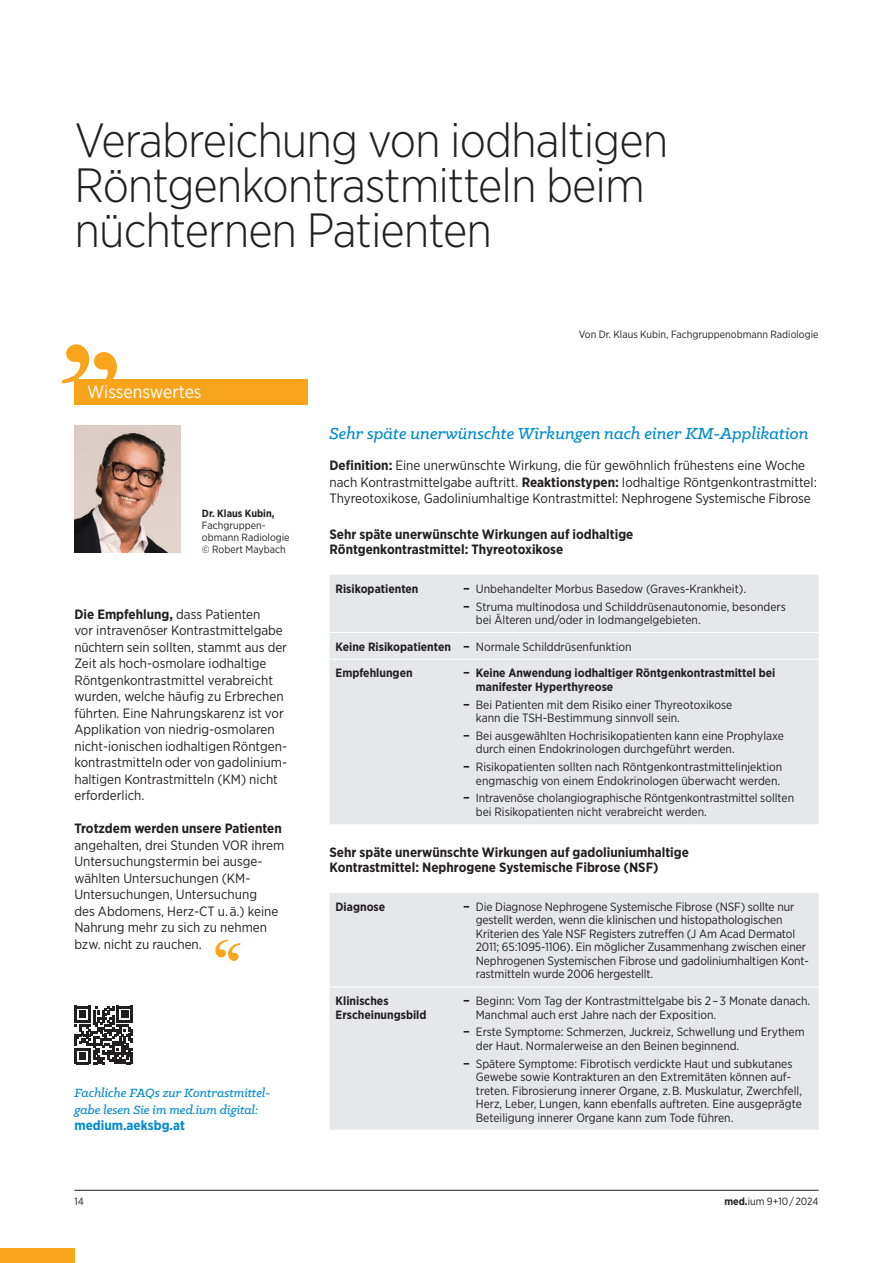
<style>
.page{position:relative;width:893px;height:1263px;background:#fff}
.page>*{position:absolute;margin:0;border:0;box-sizing:border-box;transform-origin:0 0}
.headline_32_30pt{font:300 48px/45px "Gotham Narrow";letter-spacing:-.02em;color:#231f20}
.subhead{font:italic 500 18px "Klinic Slab";color:#0089cf}
.Rubrik{font:18px "Gotham Narrow";color:#fff}
.fließtext{font:13.5px/16.5px "Gotham Narrow";color:#231f20}
.fließtext-2{font:700 13.5px/15px "Gotham Narrow";color:#231f20}
.abspann_kontakt{font:italic 500 13.5px/16.5px "Klinic Slab";color:#0089cf}
.t1{font:12px/13.5px "Gotham Narrow";color:#231f20}
.fließtext-3{font:700 12px/13.5px "Gotham Narrow";color:#231f20}
.Bildtext_Autor_re{font:10.5px/12px "Gotham Narrow";color:#231f20}
.s1{font-weight:700}
.s2{font-family:"Gotham Narrow";font-weight:700;font-style:normal}
</style>
<div class="page">
<div style="left:0;top:1248px;width:74px;height:15px;background:#f9a51b"></div>
<svg style="left:215px;top:940px;width:26px;height:21px"></svg>
<svg style="left:62px;top:344px;width:55px;height:40px"></svg>
<div style="left:74px;top:379px;width:234px;height:25px;background:#f9a51b"></div>
<div style="left:330px;top:575px;width:489px;height:249px;background:#e6e7e9"></div>
<hr style="left:330px;top:632px;width:127px;height:1px;background:#fff">
<hr style="left:457px;top:632px;width:362px;height:1px;background:#fff">
<hr style="left:330px;top:659px;width:127px;height:1px;background:#fff">
<hr style="left:457px;top:659px;width:362px;height:1px;background:#fff">
<div style="left:330px;top:893px;width:489px;height:237px;background:#e6e7e9"></div>
<hr style="left:330px;top:986px;width:127px;height:1px;background:#fff">
<hr style="left:457px;top:986px;width:362px;height:1px;background:#fff">
<svg style="left:74px;top:1006px;width:59px;height:58px"></svg>
<img style="left:74px;top:425px;width:107px;height:128px">
<hr style="left:74px;top:1190px;width:745px;height:1px;background:#231f20">
<p class="headline_32_30pt" style="left:74px;top:116px;width:595px">Verabreichung von iodhaltigen<br>Röntgenkontrastmitteln beim nüchternen Patienten</p>
<p class="Rubrik" style="left:87px;top:381px;width:116px">Wissenswertes</p>
<p class="Bildtext_Autor_re" style="left:202px;top:507px;width:89px"><span class="s1">Dr. Klaus Kubin,<br></span>Fachgruppen&shy;obmann Radiologie © Robert Maybach</p>
<p class="fließtext" style="left:74px;top:606px;width:214px"><span class="s1">Die Empfehlung,</span> dass Patienten<br>vor intravenöser Kontrastmittelgabe nüchtern sein sollten, stammt aus der Zeit als hoch-osmolare iodhaltige Röntgenkontrastmittel verabreicht wurden, welche häufig zu Erbrechen führten. Eine Nahrungskarenz ist vor Applikation von niedrig-osmolaren nicht-ionischen iodhaltigen Röntgen&shy;kontrastmitteln oder von gadolinium&shy;haltigen Kontrastmitteln (KM) nicht erforderlich.</p>
<p class="fließtext" style="left:74px;top:820px;width:211px"><span class="s1">Trotzdem werden unsere Patienten </span>angehalten, drei Stunden VOR ihrem<br>Untersuchungstermin bei ausge&shy;wählten Untersuchungen (KM-<br>Untersuchungen, Untersuchung<br>des Abdomens, Herz-CT u. ä.) keine<br>Nahrung mehr zu sich zu nehmen bzw. nicht zu rauchen.</p>
<p class="abspann_kontakt" style="left:74px;top:1085px;width:198px">Fachliche FAQs zur Kontrastmittel&shy;gabe lesen Sie im med.ium digital: <span class="s2">medium.aeksbg.at</span></p>
<p class="Bildtext_Autor_re" style="left:579px;top:328px;width:241px">Von Dr. Klaus Kubin, Fachgruppenobmann Radiologie</p>
<p class="subhead" style="left:330px;top:422px;width:481px">Sehr späte unerwünschte Wirkungen nach einer KM-Applikation</p>
<p class="fließtext" style="left:330px;top:457px;width:489px"><span class="s1">Definition:</span> Eine unerwünschte Wirkung, die für gewöhnlich frühestens eine Woche nach Kontrastmittelgabe auftritt. <span class="s1">Reaktionstypen:</span> Iodhaltige Röntgenkontrastmittel:<br>Thyreotoxikose, Gadoliniumhaltige Kontrastmittel: Nephrogene Systemische Fibrose</p>
<p class="fließtext-2" style="left:330px;top:526px;width:305px">Sehr späte unerwünschte Wirkungen auf iodhaltige<br>Röntgenkontrastmittel: Thyreotoxikose</p>
<p class="fließtext-3" style="left:336px;top:582px;width:84px">Risikopatienten</p>
<p class="t1" style="left:463px;top:582px;width:284px"><span class="s1">−</span> Unbehandelter Morbus Basedow (Graves-Krankheit).</p>
<p class="t1" style="left:476px;top:599px;width:311px;text-indent:-13px"><span class="s1">−</span> Struma multinodosa und Schilddrüsenautonomie, besonders bei Älteren und/oder in Iodmangelgebieten.</p>
<p class="fließtext-3" style="left:336px;top:640px;width:117px">Keine Risikopatienten</p>
<p class="t1" style="left:463px;top:639px;width:170px"><span class="s1">−</span> Normale Schilddrüsenfunktion</p>
<p class="fließtext-3" style="left:336px;top:666px;width:79px">Empfehlungen</p>
<p class="fließtext-3" style="left:476px;top:666px;width:301px;text-indent:-13px">− Keine Anwendung iodhaltiger Röntgenkontrastmittel bei manifester Hyperthyreose</p>
<p class="t1" style="left:476px;top:697px;width:258px;text-indent:-13px"><span class="s1">−</span> Bei Patienten mit dem Risiko einer Thyreotoxikose kann die TSH-Bestimmung sinnvoll sein.</p>
<p class="t1" style="left:476px;top:729px;width:310px;text-indent:-13px"><span class="s1">−</span> Bei ausgewählten Hochrisikopatienten kann eine Prophylaxe durch einen Endokrinologen durchgeführt werden.</p>
<p class="t1" style="left:463px;top:760px;width:321px;text-align:right"><span class="s1">−</span> Risikopatienten sollten nach Röntgenkontrastmittelinjektion engmaschig von einem Endokrinologen überwacht werden.</p>
<p class="t1" style="left:476px;top:791px;width:320px;text-indent:-13px"><span class="s1">−</span> Intravenöse cholangiographische Röntgenkontrastmittel sollten bei Risikopatienten nicht verabreicht werden.</p>
<p class="fließtext-2" style="left:330px;top:844px;width:361px">Sehr späte unerwünschte Wirkungen auf gadoliuniumhaltige<br>Kontrastmittel: Nephrogene Systemische Fibrose (NSF)</p>
<p class="fließtext-3" style="left:336px;top:900px;width:51px">Diagnose</p>
<p class="t1" style="left:476px;top:900px;width:335px;text-indent:-13px"><span class="s1">−</span> Die Diagnose Nephrogene Systemische Fibrose (NSF) sollte nur gestellt werden, wenn die klinischen und histopathologischen Kriterien des Yale NSF Registers zutreffen (J Am Acad Dermatol 2011; 65:1095-1106). Ein möglicher Zusammenhang zwischen einer Nephrogenen Systemischen Fibrose und gadoliniumhaltigen Kont&shy;rastmitteln wurde 2006 hergestellt.</p>
<p class="fließtext-3" style="left:336px;top:994px;width:55px">Klinisches</p>
<p class="fließtext-3" style="left:336px;top:1007px;width:92px">Erscheinungsbild</p>
<p class="t1" style="left:476px;top:994px;width:336px;text-indent:-13px"><span class="s1">−</span> Beginn: Vom Tag der Kontrastmittelgabe bis 2 – 3 Monate danach.<br>Manchmal auch erst Jahre nach der Exposition.</p>
<p class="t1" style="left:476px;top:1025px;width:330px;text-indent:-13px"><span class="s1">−</span> Erste Symptome: Schmerzen, Juckreiz, Schwellung und Erythem der Haut. Normalerweise an den Beinen beginnend.</p>
<p class="t1" style="left:476px;top:1056px;width:328px;text-indent:-13px"><span class="s1">−</span> Spätere Symptome: Fibrotisch verdickte Haut und subkutanes Gewebe sowie Kontrakturen an den Extremitäten können auf&shy;treten. Fibrosierung innerer Organe, z. B. Muskulatur, Zwerchfell, Herz, Leber, Lungen, kann ebenfalls auftreten. Eine ausgeprägte Beteiligung innerer Organe kann zum Tode führen.</p>
<p class="Bildtext_Autor_re" style="left:74px;top:1195px;width:11px">14</p>
<p class="Bildtext_Autor_re" style="left:724px;top:1195px;width:96px"><span class="s1">med.</span>ium 9+10 / 2024</p>
</div>
